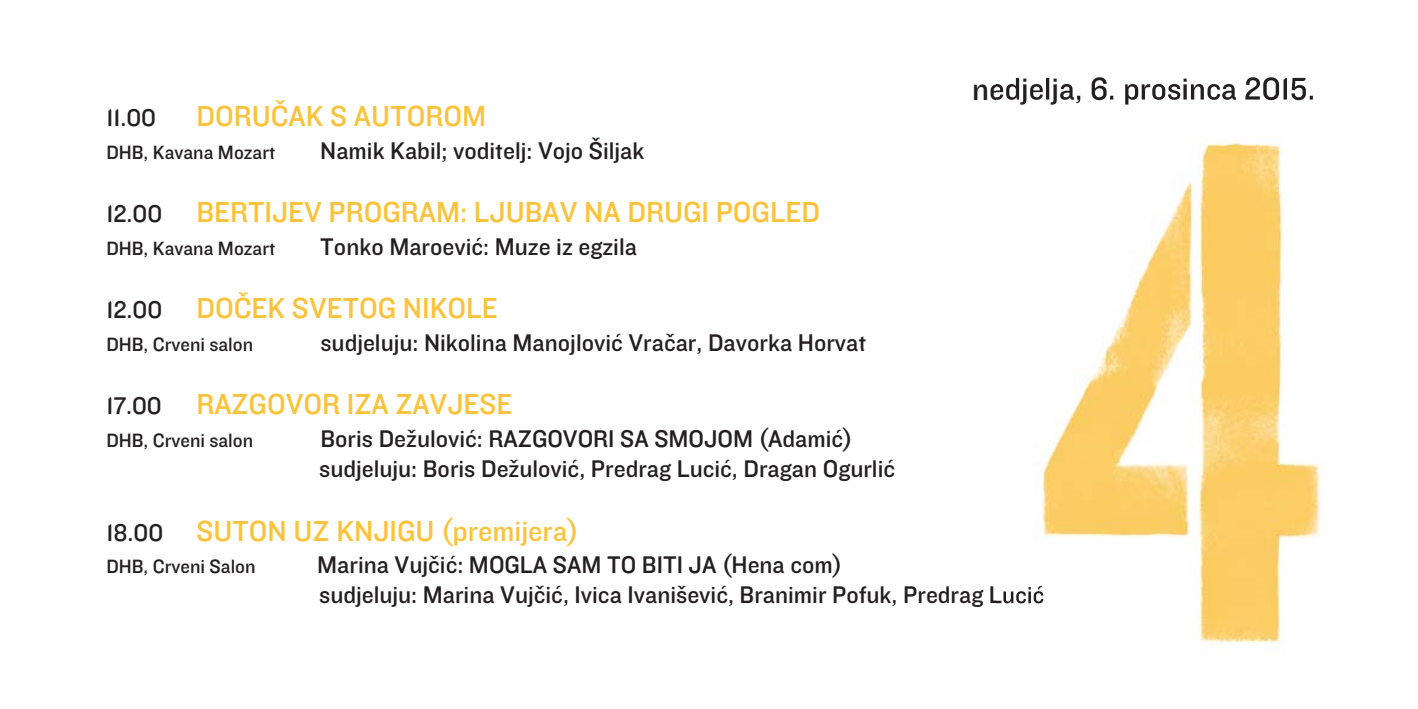
<style>
.page{position:relative;width:1418px;height:709px;background:#fff}
.page>*{position:absolute;margin:0;border:0;box-sizing:border-box;transform-origin:0 0}
.t1{font:500 30px "Knock 31 ps";color:#f9c33d}
.t2{font:500 25px/30px "Knock 31 ps";color:#231f20}
.t3{font:500 20px "Knock 31 ps";color:#231f20}
.s1{font-size:25px;color:#231f20}
</style>
<div class="page">
<img style="left:996px;top:77px;width:325px;height:566px">
<img style="left:996px;top:78px;width:84px;height:27px">
<p class="t2" style="left:106px;top:105px;width:51px">11.00</p>
<p class="t1" style="left:196px;top:106px;width:291px">DORUČAK S AUTOROM</p>
<p class="t3" style="left:106px;top:146px;width:171px">DHB, Kavana Mozart</p>
<p class="t2" style="left:320px;top:138px;width:326px">Namik Kabil; voditelj: Vojo Šiljak</p>
<p class="t1" style="left:106px;top:202px;width:715px"><span class="s1">12.00</span> BERTIJEV PROGRAM: LJUBAV NA DRUGI POGLED</p>
<p class="t3" style="left:106px;top:242px;width:171px">DHB, Kavana Mozart</p>
<p class="t2" style="left:320px;top:234px;width:318px">Tonko Maroević: Muze iz egzila</p>
<p class="t1" style="left:106px;top:298px;width:393px"><span class="s1">12.00</span> DOČEK SVETOG NIKOLE</p>
<p class="t3" style="left:106px;top:338px;width:148px">DHB, Crveni salon</p>
<p class="t2" style="left:320px;top:330px;width:547px">sudjeluju: Nikolina Manojlović Vračar, Davorka Horvat</p>
<p class="t1" style="left:106px;top:394px;width:407px"><span class="s1">17.00</span> RAZGOVOR IZA ZAVJESE</p>
<p class="t3" style="left:106px;top:434px;width:148px">DHB, Crveni salon</p>
<p class="t2" style="left:319px;top:426px;width:577px">Boris Dežulović: RAZGOVORI SA SMOJOM (Adamić) sudjeluju: Boris Dežulović, Predrag Lucić, Dragan Ogurlić</p>
<p class="t1" style="left:106px;top:520px;width:474px"><span class="s1">18.00</span> SUTON UZ KNJIGU (premijera)</p>
<p class="t3" style="left:106px;top:560px;width:151px">DHB, Crveni Salon</p>
<p class="t2" style="left:317px;top:552px;width:728px">Marina Vujčić: MOGLA SAM TO BITI JA (Hena com)<br>sudjeluju: Marina Vujčić, Ivica Ivanišević, Branimir Pofuk, Predrag Lucić</p>
</div>
